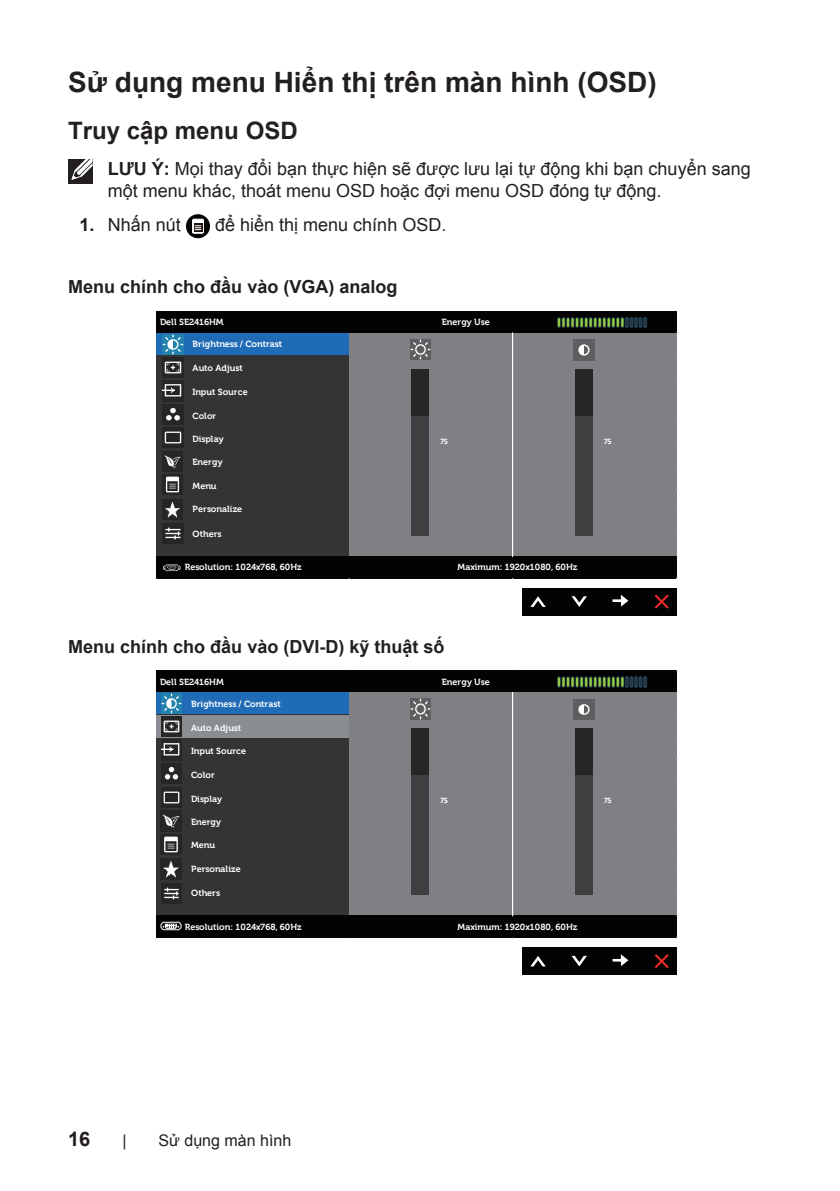
<style>
.page{position:relative;width:840px;height:1191px;background:#fff}
.page>*{position:absolute;margin:0;border:0;box-sizing:border-box;transform-origin:0 0}
.Head_2{font:700 28px "Arial";color:#231f20}
.Head_3{font:700 24px "Arial";color:#231f20}
.t1{font:700 20px "Arial";color:#231f20}
.text{font:18px/21.6px "Arial";color:#231f20}
.text-2{font:700 18px "Arial";color:#231f20}
.t2{font:16px "Arial";color:#231f20}
.t3{font:700 9px "Museo For Dell";color:#fff}
.t4{font:700 8.4px "Calibri";letter-spacing:-.04em;color:#fff}
.s1{font-weight:700}
</style>
<div class="page">
<div style="left:68px;top:159px;width:24px;height:24px;background:#231f20"></div>
<svg style="left:71px;top:159px;width:22px;height:22px"></svg>
<div style="left:186px;top:214px;width:24px;height:24px;background:#040503;border-radius:50%"></div>
<div style="left:192px;top:219px;width:11px;height:14px;background:#fff"></div>
<div style="left:192px;top:219px;width:12px;height:15px;border:1px solid #fff"></div>
<svg style="left:193px;top:223px;width:9px;height:9px"></svg>
<svg style="left:195px;top:225px;width:6px;height:5px"></svg>
<div style="left:521px;top:588px;width:155px;height:27px;background:#030303"></div>
<svg style="left:530px;top:596px;width:15px;height:11px"></svg>
<svg style="left:571px;top:596px;width:15px;height:11px"></svg>
<svg style="left:612px;top:595px;width:16px;height:11px"></svg>
<svg style="left:654px;top:594px;width:14px;height:14px"></svg>
<div style="left:156px;top:311px;width:520px;height:22px;background:#030303"></div>
<div style="left:156px;top:333px;width:193px;height:23px;background:#1f6bb5"></div>
<div style="left:349px;top:333px;width:327px;height:23px;background:#7f8083"></div>
<div style="left:156px;top:355px;width:193px;height:201px;background:#343434"></div>
<div style="left:349px;top:355px;width:327px;height:201px;background:#7f8083"></div>
<div style="left:156px;top:555px;width:520px;height:23px;background:#030303"></div>
<hr style="left:512px;top:333px;width:1px;height:223px;background:#fff">
<img style="left:163px;top:564px;width:17px;height:8px">
<div style="left:411px;top:369px;width:17px;height:166px;background:#262626"></div>
<div style="left:411px;top:416px;width:17px;height:119px;background:#3f3f42"></div>
<img style="left:410px;top:339px;width:20px;height:21px">
<img style="left:573px;top:340px;width:21px;height:20px">
<div style="left:575px;top:369px;width:17px;height:166px;background:#262626"></div>
<div style="left:575px;top:416px;width:17px;height:119px;background:#3f3f42"></div>
<img style="left:557px;top:317px;width:90px;height:11px">
<img style="left:162px;top:357px;width:21px;height:20px">
<img style="left:162px;top:380px;width:21px;height:21px">
<img style="left:162px;top:404px;width:21px;height:20px">
<img style="left:162px;top:428px;width:21px;height:20px">
<img style="left:162px;top:451px;width:21px;height:20px">
<img style="left:162px;top:523px;width:21px;height:20px">
<img style="left:162px;top:475px;width:21px;height:20px">
<img style="left:162px;top:334px;width:21px;height:20px">
<img style="left:162px;top:499px;width:21px;height:21px">
<div style="left:521px;top:947px;width:155px;height:28px;background:#030303"></div>
<svg style="left:530px;top:956px;width:15px;height:10px"></svg>
<svg style="left:571px;top:955px;width:15px;height:11px"></svg>
<svg style="left:612px;top:954px;width:16px;height:12px"></svg>
<svg style="left:654px;top:954px;width:14px;height:14px"></svg>
<div style="left:156px;top:671px;width:520px;height:22px;background:#030303"></div>
<div style="left:156px;top:692px;width:193px;height:23px;background:#1f6bb5"></div>
<div style="left:349px;top:692px;width:327px;height:23px;background:#7f8083"></div>
<div style="left:156px;top:715px;width:193px;height:200px;background:#343434"></div>
<div style="left:349px;top:715px;width:327px;height:200px;background:#7f8083"></div>
<div style="left:156px;top:915px;width:520px;height:23px;background:#030303"></div>
<hr style="left:512px;top:692px;width:1px;height:223px;background:#fff">
<div style="left:411px;top:728px;width:17px;height:167px;background:#262626"></div>
<div style="left:411px;top:775px;width:17px;height:120px;background:#3f3f42"></div>
<img style="left:410px;top:698px;width:20px;height:21px">
<img style="left:573px;top:699px;width:21px;height:21px">
<div style="left:575px;top:728px;width:17px;height:167px;background:#262626"></div>
<div style="left:575px;top:775px;width:17px;height:120px;background:#3f3f42"></div>
<img style="left:557px;top:676px;width:90px;height:12px">
<div style="left:156px;top:715px;width:193px;height:23px;background:#8a8d92"></div>
<img style="left:161px;top:717px;width:20px;height:20px">
<img style="left:161px;top:740px;width:20px;height:20px">
<img style="left:161px;top:763px;width:20px;height:20px">
<img style="left:161px;top:787px;width:20px;height:20px">
<img style="left:161px;top:810px;width:20px;height:21px">
<img style="left:161px;top:883px;width:20px;height:20px">
<img style="left:161px;top:834px;width:20px;height:20px">
<img style="left:161px;top:693px;width:20px;height:20px">
<img style="left:161px;top:858px;width:20px;height:21px">
<svg style="left:160px;top:921px;width:22px;height:9px"></svg>
<p class="Head_2" style="left:68px;top:64px;width:590px">Sử dụng menu Hiển thị trên màn hình (OSD)</p>
<p class="Head_3" style="left:68px;top:115px;width:231px">Truy cập menu OSD</p>
<p class="text" style="left:108px;top:158px;width:644px"><span class="s1">LƯU Ý:</span> Mọi thay đổi bạn thực hiện sẽ được lưu lại tự động khi bạn chuyển sang một menu khác, thoát menu OSD hoặc đợi menu OSD đóng tự động.</p>
<p class="text" style="left:79px;top:214px;width:103px"><span class="s1">1.</span> Nhấn nút</p>
<p class="text" style="left:215px;top:214px;width:233px">để hiển thị menu chính OSD.</p>
<p class="text-2" style="left:68px;top:275px;width:331px">Menu chính cho đầu vào (VGA) analog</p>
<p class="t3" style="left:160px;top:317px;width:65px">Dell SE2416HM</p>
<p class="t3" style="left:441px;top:317px;width:49px">Energy Use</p>
<p class="t3" style="left:192px;top:339px;width:91px">Brightness / Contrast</p>
<p class="t3" style="left:192px;top:363px;width:51px">Auto Adjust</p>
<p class="t3" style="left:192px;top:387px;width:56px">Input Source</p>
<p class="t3" style="left:192px;top:410px;width:25px">Color</p>
<p class="t3" style="left:192px;top:434px;width:33px">Display</p>
<p class="t3" style="left:192px;top:457px;width:31px">Energy</p>
<p class="t3" style="left:192px;top:480px;width:26px">Menu</p>
<p class="t3" style="left:192px;top:504px;width:51px">Personalize</p>
<p class="t3" style="left:192px;top:529px;width:31px">Others</p>
<p class="t3" style="left:185px;top:562px;width:118px">Resolution: 1024x768, 60Hz</p>
<p class="t3" style="left:457px;top:562px;width:121px">Maximum: 1920x1080, 60Hz</p>
<p class="t4" style="left:440px;top:436px;width:10px">75</p>
<p class="t4" style="left:603px;top:436px;width:10px">75</p>
<p class="text-2" style="left:68px;top:634px;width:378px">Menu chính cho đầu vào (DVI-D) kỹ thuật số</p>
<p class="t3" style="left:160px;top:676px;width:65px">Dell SE2416HM</p>
<p class="t3" style="left:441px;top:676px;width:49px">Energy Use</p>
<p class="t3" style="left:191px;top:699px;width:91px">Brightness / Contrast</p>
<p class="t3" style="left:191px;top:722px;width:51px">Auto Adjust</p>
<p class="t3" style="left:191px;top:746px;width:56px">Input Source</p>
<p class="t3" style="left:191px;top:770px;width:25px">Color</p>
<p class="t3" style="left:191px;top:794px;width:33px">Display</p>
<p class="t3" style="left:191px;top:816px;width:31px">Energy</p>
<p class="t3" style="left:191px;top:840px;width:26px">Menu</p>
<p class="t3" style="left:191px;top:864px;width:51px">Personalize</p>
<p class="t3" style="left:191px;top:888px;width:31px">Others</p>
<p class="t4" style="left:440px;top:795px;width:10px">75</p>
<p class="t4" style="left:603px;top:795px;width:10px">75</p>
<p class="t3" style="left:185px;top:921px;width:118px">Resolution: 1024x768, 60Hz</p>
<p class="t3" style="left:457px;top:921px;width:121px">Maximum: 1920x1080, 60Hz</p>
<h3 class="t1" style="left:68px;top:1125px;width:24px">16</h3>
<h3 class="t2" style="left:122px;top:1129px;width:6px">|</h3>
<h3 class="t2" style="left:158px;top:1129px;width:134px">Sử dụng màn hình</h3>
</div>
